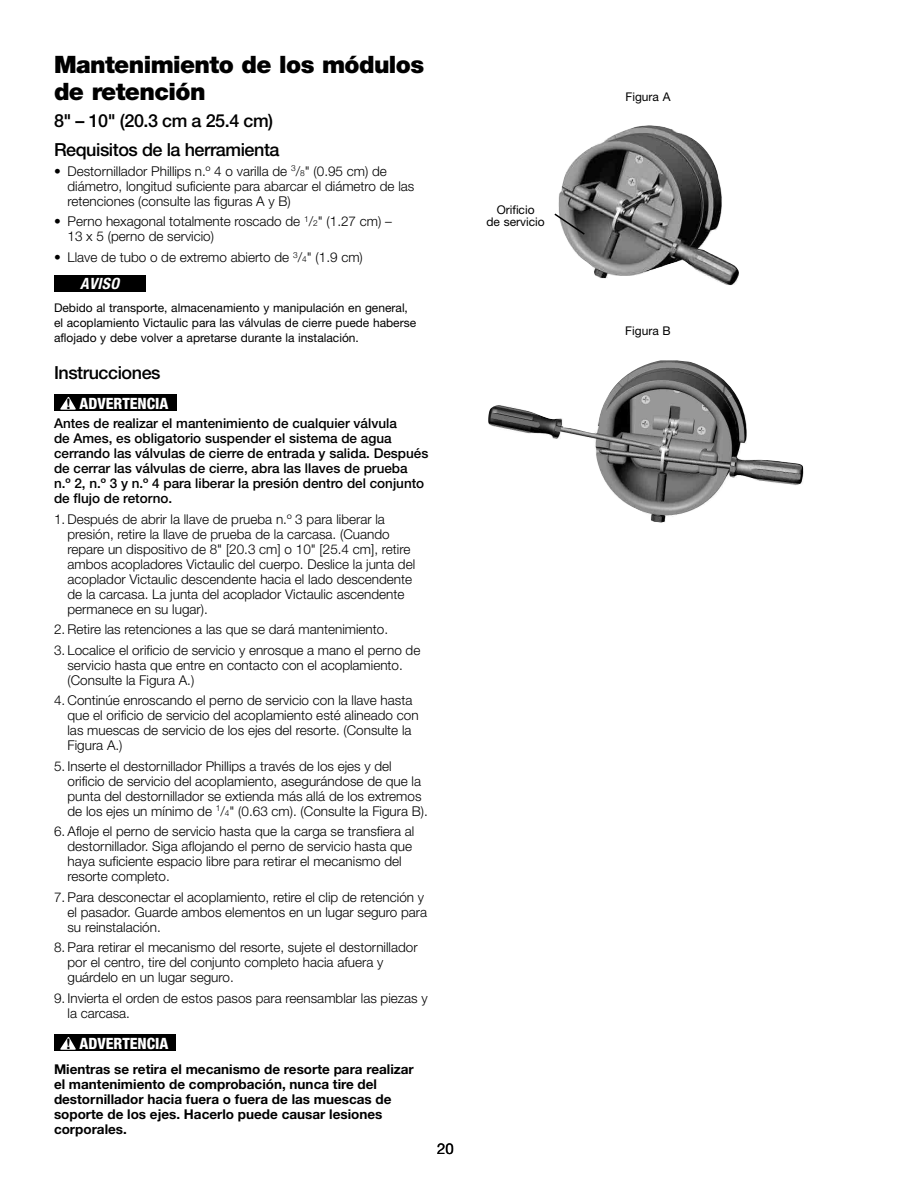
<style>
.page{position:relative;width:918px;height:1188px;background:#fff}
.page>*{position:absolute;margin:0;border:0;box-sizing:border-box;transform-origin:0 0}
.t1{font:900 24px/27px "Helvetica Neue LT Std";letter-spacing:-.025em;color:#000}
.t2{font:500 18px "Helvetica Neue LT Std";letter-spacing:-.025em;color:#000}
.t3{font:800 condensed 15.6px "Helvetica Neue LT Std";color:#fff}
.t4{font:italic 700 condensed 15.6px "Helvetica Neue LT Std";letter-spacing:.025em;color:#fff}
.t5{font:15px "Helvetica Neue LT Std";color:#000}
.t6{font:300 13.5px/15px "Helvetica Neue LT Std";color:#000}
.t7{font:500 13.5px/15px "Helvetica Neue LT Std";color:#000}
.t8{font:700 13.5px/15px "Helvetica Neue LT Std";color:#000}
.t9{font:12px/15px "Helvetica Neue LT Std";color:#000}
.s1{font-size:8.4px}
.s2{font-weight:700;font-stretch:normal;font-size:14.55px;color:#000}
</style>
<div class="page">
<div style="left:54px;top:275px;width:91px;height:16px;background:#000"></div>
<div style="left:54px;top:394px;width:122px;height:17px;background:#000"></div>
<svg style="left:60px;top:397px;width:16px;height:13px"></svg>
<div style="left:54px;top:1035px;width:122px;height:16px;background:#000"></div>
<svg style="left:60px;top:1037px;width:16px;height:13px"></svg>
<img style="left:488px;top:360px;width:316px;height:163px">
<img style="left:559px;top:125px;width:180px;height:161px">
<svg style="left:554px;top:212px;width:32px;height:24px"></svg>
<h1 class="t1" style="left:54px;top:50px;width:372px">Mantenimiento de los módulos de retención</h1>
<h2 class="t2" style="left:54px;top:110px;width:221px">8" – 10" (20.3 cm a 25.4 cm)</h2>
<h2 class="t2" style="left:54px;top:139px;width:227px">Requisitos de la herramienta</h2>
<p class="t6" style="left:68px;top:163px;width:348px;text-indent:-14px">• Destornillador Phillips n.º 4 o varilla de <sup>3</sup>/<span class="s1">8</span>" (0.95 cm) de diámetro, longitud suficiente para abarcar el diámetro de las retenciones (consulte las figuras A y B)</p>
<p class="t6" style="left:68px;top:214px;width:326px;text-indent:-13px">• Perno hexagonal totalmente roscado de <sup>1</sup>/<span class="s1">2</span>" (1.27 cm) –<br>13 x 5 (perno de servicio)</p>
<p class="t6" style="left:54px;top:249px;width:310px">• Llave de tubo o de extremo abierto de <sup>3</sup>/<span class="s1">4</span>" (1.9 cm)</p>
<p class="t4" style="left:80px;top:274px;width:41px">AVISO</p>
<p class="t9" style="left:54px;top:300px;width:364px">Debido al transporte, almacenamiento y manipulación en general, el acoplamiento Victaulic para las válvulas de cierre puede haberse aflojado y debe volver a apretarse durante la instalación.</p>
<h2 class="t2" style="left:54px;top:362px;width:108px">Instrucciones</h2>
<p class="t3" style="left:66px;top:394px;width:103px"><span class="s2">!</span> ADVERTENCIA</p>
<p class="t7" style="left:54px;top:416px;width:376px">Antes de realizar el mantenimiento de cualquier válvula<br>de Ames, es obligatorio suspender el sistema de agua cerrando las válvulas de cierre de entrada y salida. Después de cerrar las válvulas de cierre, abra las llaves de prueba<br>n.º 2, n.º 3 y n.º 4 para liberar la presión dentro del conjunto de flujo de retorno.</p>
<p class="t6" style="left:68px;top:511px;width:349px;text-indent:-14px">1. Después de abrir la llave de prueba n.º 3 para liberar la presión, retire la llave de prueba de la carcasa. (Cuando repare un dispositivo de 8" [20.3 cm] o 10" [25.4 cm], retire ambos acopladores Victaulic del cuerpo. Deslice la junta del acoplador Victaulic descendente hacia el lado descendente de la carcasa. La junta del acoplador Victaulic ascendente permanece en su lugar).</p>
<p class="t6" style="left:54px;top:622px;width:336px">2. Retire las retenciones a las que se dará mantenimiento.</p>
<p class="t6" style="left:68px;top:642px;width:354px;text-indent:-14px">3. Localice el orificio de servicio y enrosque a mano el perno de servicio hasta que entre en contacto con el acoplamiento. (Consulte la Figura A.)</p>
<p class="t6" style="left:68px;top:693px;width:353px;text-indent:-14px">4. Continúe enroscando el perno de servicio con la llave hasta que el orificio de servicio del acoplamiento esté alineado con las muescas de servicio de los ejes del resorte. (Consulte la Figura A.)</p>
<p class="t6" style="left:68px;top:758px;width:362px;text-indent:-14px">5. Inserte el destornillador Phillips a través de los ejes y del orificio de servicio del acoplamiento, asegurándose de que la punta del destornillador se extienda más allá de los extremos de los ejes un mínimo de <sup>1</sup>/<span class="s1">4</span>" (0.63 cm). (Consulte la Figura B).</p>
<p class="t6" style="left:68px;top:824px;width:348px;text-indent:-14px">6. Afloje el perno de servicio hasta que la carga se transfiera al destornillador. Siga aflojando el perno de servicio hasta que haya suficiente espacio libre para retirar el mecanismo del resorte completo.</p>
<p class="t6" style="left:68px;top:889px;width:361px;text-indent:-14px">7. Para desconectar el acoplamiento, retire el clip de retención y el pasador. Guarde ambos elementos en un lugar seguro para su reinstalación.</p>
<p class="t6" style="left:68px;top:940px;width:352px;text-indent:-14px">8. Para retirar el mecanismo del resorte, sujete el destornillador por el centro, tire del conjunto completo hacia afuera y guárdelo en un lugar seguro.</p>
<p class="t6" style="left:68px;top:990px;width:362px;text-indent:-14px">9. Invierta el orden de estos pasos para reensamblar las piezas y la carcasa.</p>
<p class="t3" style="left:66px;top:1034px;width:103px"><span class="s2">!</span> ADVERTENCIA</p>
<p class="t8" style="left:54px;top:1061px;width:361px">Mientras se retira el mecanismo de resorte para realizar el mantenimiento de comprobación, nunca tire del destornillador hacia fuera o fuera de las muescas de soporte de los ejes. Hacerlo puede causar lesiones corporales.</p>
<p class="t5" style="left:437px;top:1139px;width:18px">20</p>
<p class="t9" style="left:487px;top:203px;width:60px;line-height:12px;text-align:center">Orificio<br>de servicio</p>
<p class="t9" style="left:626px;top:89px;width:47px">Figura A</p>
<p class="t9" style="left:625px;top:323px;width:47px">Figura B</p>
</div>
